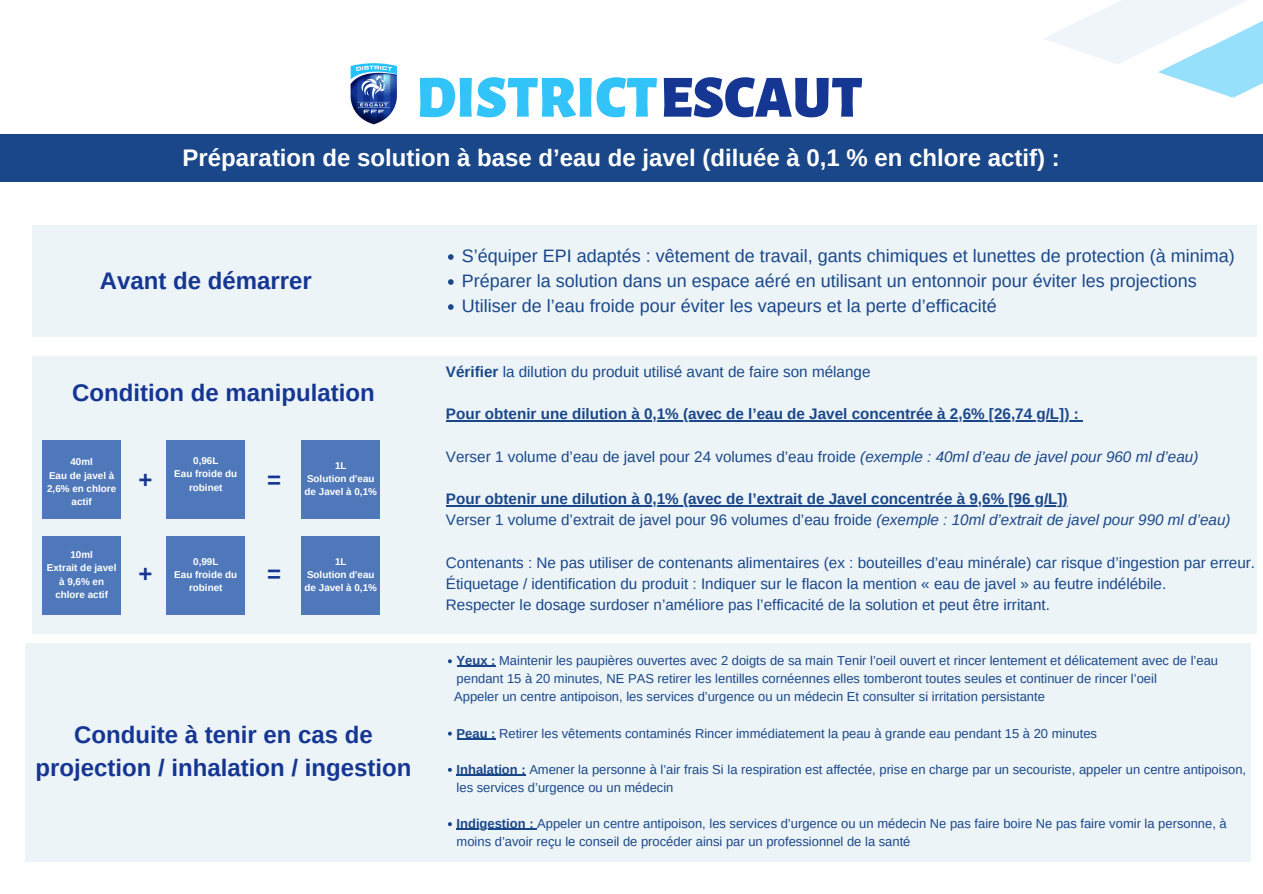
<style>
.page{position:relative;width:1263px;height:894px;background:#fff}
.page>*{position:absolute;margin:0;border:0;box-sizing:border-box;transform-origin:0 0}
.t1{font:900 59.85px "Alegreya Sans SC";color:#32c3f8}
.t2{font:700 24px/32.5px "Arimo";color:#153692;text-align:center}
.t3{font:700 24px "Arimo";color:#fff}
.t4{font:18px/25px "Arimo";color:#1a4789}
.t5{font:15.3px/21.1px "Arimo";color:#1a4789}
.t6{font:700 15.3px/21.1px "Arimo";color:#1a4789}
.t7{font:12.9px/18.1px "Arimo";color:#1a4789}
.t8{font:700 9.9px/13.4px "Arimo";color:#fff;text-align:center}
.s1{color:#153692}
.s2{font-weight:700}
.s3{font-style:italic}
.s4{font-weight:400}
.s5{font-weight:400;font-style:italic}
</style>
<div class="page">
<div style="left:0;top:135px;width:1263px;height:47px;background:#1a4789"></div>
<img style="left:350px;top:63px;width:47px;height:62px">
<svg style="left:1043px;top:0;width:220px;height:98px"></svg>
<div style="left:26px;top:643px;width:1225px;height:218px;background:#ecf4f8"></div>
<div style="left:32px;top:226px;width:1224px;height:111px;background:#ecf4f8"></div>
<div style="left:32px;top:356px;width:1224px;height:277px;background:#ecf4f8"></div>
<hr style="left:446px;top:420px;width:633px;height:1px;background:#1a4789">
<hr style="left:446px;top:504px;width:622px;height:2px;background:#1a4789">
<div style="left:43px;top:439px;width:78px;height:79px;background:#4e78ba"></div>
<svg style="left:448px;top:254px;width:6px;height:6px"></svg>
<svg style="left:448px;top:279px;width:6px;height:6px"></svg>
<svg style="left:448px;top:304px;width:6px;height:6px"></svg>
<svg style="left:448px;top:659px;width:4px;height:4px"></svg>
<hr style="left:457px;top:665px;width:38px;height:2px;background:#1a4789">
<svg style="left:448px;top:731px;width:4px;height:4px"></svg>
<hr style="left:457px;top:738px;width:38px;height:1px;background:#1a4789">
<svg style="left:448px;top:767px;width:4px;height:4px"></svg>
<hr style="left:457px;top:774px;width:69px;height:1px;background:#1a4789">
<svg style="left:448px;top:822px;width:4px;height:3px"></svg>
<hr style="left:457px;top:828px;width:80px;height:1px;background:#1a4789">
<div style="left:43px;top:535px;width:78px;height:79px;background:#4e78ba"></div>
<div style="left:167px;top:439px;width:78px;height:79px;background:#4e78ba"></div>
<div style="left:167px;top:535px;width:78px;height:79px;background:#4e78ba"></div>
<div style="left:302px;top:439px;width:78px;height:79px;background:#4e78ba"></div>
<div style="left:302px;top:535px;width:78px;height:79px;background:#4e78ba"></div>
<h1 class="t1" style="left:416px;top:63px;width:448px">DISTRICT<span class="s1">ESCAUT</span></h1>
<h2 class="t3" style="left:183px;top:144px;width:879px">Préparation de solution à base d’eau de javel (diluée à 0,1 % en chlore actif) :</h2>
<h2 class="t2" style="left:100px;top:264px;width:213px">Avant de démarrer</h2>
<h2 class="t2" style="left:72px;top:376px;width:304px">Condition de manipulation</h2>
<p class="t8" style="left:47px;top:455px;width:71px">40ml<br>Eau de javel à<br>2,6% en chlore actif</p>
<p class="t8" style="left:47px;top:547px;width:71px">10ml<br>Extrait de javel à 9,6% en chlore actif</p>
<h2 class="t2" style="left:138px;top:463px;width:15px">+</h2>
<h2 class="t2" style="left:138px;top:557px;width:15px">+</h2>
<p class="t8" style="left:174px;top:453px;width:65px">0,96L<br>Eau froide du robinet</p>
<p class="t8" style="left:174px;top:554px;width:65px">0,99L<br>Eau froide du robinet</p>
<h2 class="t2" style="left:267px;top:463px;width:15px">=</h2>
<h2 class="t2" style="left:267px;top:557px;width:15px">=</h2>
<p class="t8" style="left:305px;top:458px;width:74px">1L<br>Solution d'eau de Javel à 0,1%</p>
<p class="t8" style="left:305px;top:554px;width:74px">1L<br>Solution d'eau de Javel à 0,1%</p>
<h2 class="t2" style="left:36px;top:718px;width:377px">Conduite à tenir en cas de projection / inhalation / ingestion</h2>
<p class="t4" style="left:462px;top:243px;width:774px">S’équiper EPI adaptés : vêtement de travail, gants chimiques et lunettes de protection (à minima)<br>Préparer la solution dans un espace aéré en utilisant un entonnoir pour éviter les projections<br>Utiliser de l’eau froide pour éviter les vapeurs et la perte d’efficacité</p>
<p class="t5" style="left:446px;top:360px;width:426px"><span class="s2">Vérifier</span> la dilution du produit utilisé avant de faire son mélange</p>
<p class="t6" style="left:446px;top:403px;width:634px">Pour obtenir une dilution à 0,1% (avec de l’eau de Javel concentrée à 2,6% [26,74 g/L]) :</p>
<p class="t5" style="left:446px;top:445px;width:754px">Verser 1 volume d’eau de javel pour 24 volumes d’eau froide <span class="s3">(exemple : 40ml d’eau de javel pour 960 ml d’eau)</span></p>
<p class="t6" style="left:446px;top:488px;width:786px">Pour obtenir une dilution à 0,1% (avec de l’extrait de Javel concentrée à 9,6% [96 g/L])<br><span class="s4">Verser 1 volume d’extrait de javel pour 96 volumes d’eau froide</span> <span class="s5">(exemple : 10ml d’extrait de javel pour 990 ml d’eau)</span></p>
<p class="t5" style="left:446px;top:551px;width:811px">Contenants : Ne pas utiliser de contenants alimentaires (ex : bouteilles d’eau minérale) car risque d’ingestion par erreur.<br>Étiquetage / identification du produit : Indiquer sur le flacon la mention « eau de javel » au feutre indélébile.<br>Respecter le dosage surdoser n’améliore pas l’efficacité de la solution et peut être irritant.</p>
<p class="t7" style="left:457px;top:651px;width:763px"><span class="s2">Yeux :</span> Maintenir les paupières ouvertes avec 2 doigts de sa main Tenir l’oeil ouvert et rincer lentement et délicatement avec de l’eau pendant 15 à 20 minutes, NE PAS retirer les lentilles cornéennes elles tomberont toutes seules et continuer de rincer l’oeil</p>
<p class="t7" style="left:454px;top:687px;width:592px">Appeler un centre antipoison, les services d’urgence ou un médecin Et consulter si irritation persistante</p>
<p class="t7" style="left:457px;top:723px;width:642px"><span class="s2">Peau :</span> Retirer les vêtements contaminés Rincer immédiatement la peau à grande eau pendant 15 à 20 minutes</p>
<p class="t7" style="left:457px;top:760px;width:791px"><span class="s2">Inhalation :</span> Amener la personne à l’air frais Si la respiration est affectée, prise en charge par un secouriste, appeler un centre antipoison, les services d’urgence ou un médecin</p>
<p class="t7" style="left:457px;top:814px;width:772px"><span class="s2">Indigestion :</span> Appeler un centre antipoison, les services d’urgence ou un médecin Ne pas faire boire Ne pas faire vomir la personne, à moins d’avoir reçu le conseil de procéder ainsi par un professionnel de la santé</p>
</div>
